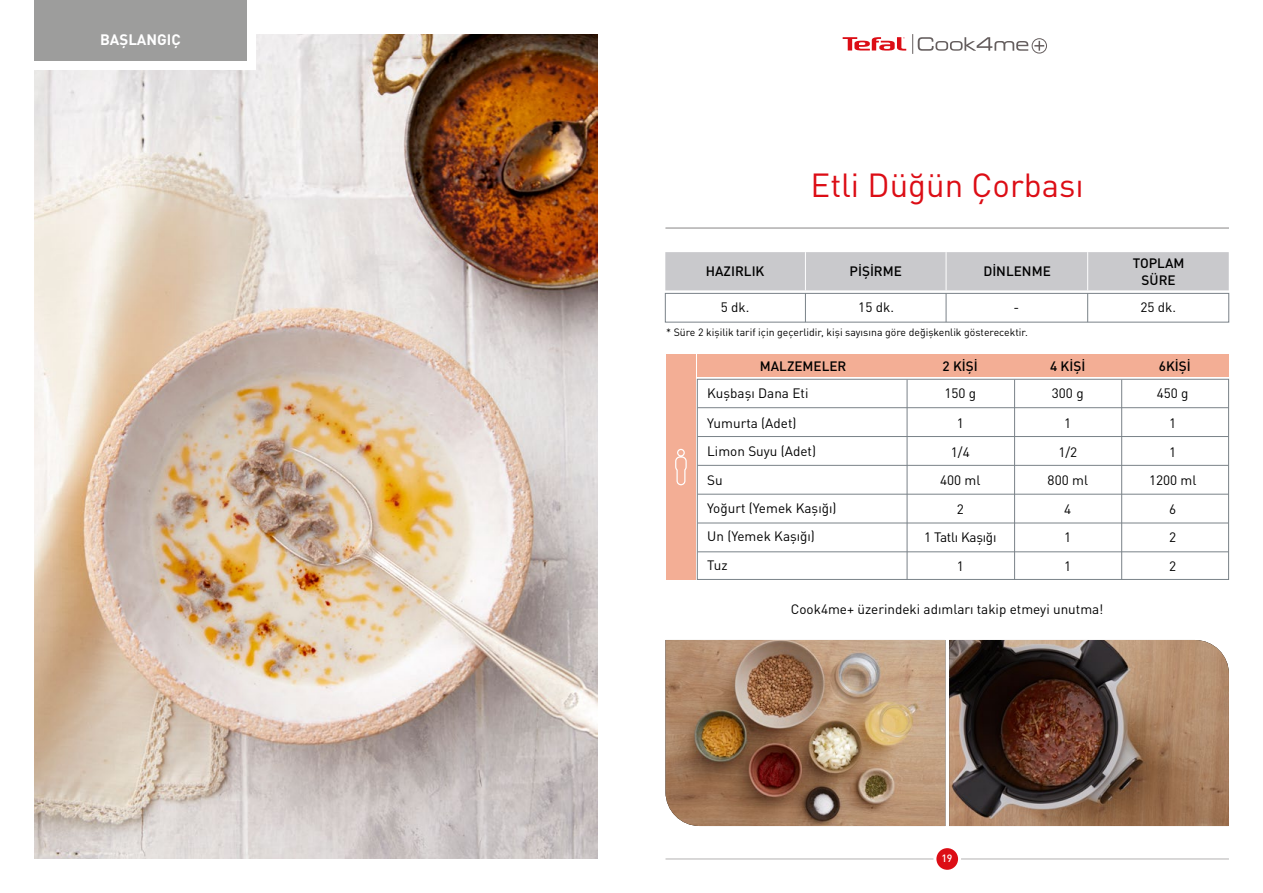
<style>
.page{position:relative;width:1263px;height:893px;background:#fff}
.page>*{position:absolute;margin:0;border:0;box-sizing:border-box;transform-origin:0 0}
.t1{font:33px "DIN Pro";color:#dc0d15}
.t2{font:700 15px "DIN Pro";color:#fff}
.t3{font:13.5px/29.4px "DIN Pro";color:#000;text-align:center}
.t4{font:500 13.5px/16.2px "DIN Pro";color:#000;text-align:center}
.t5{font:13.5px/28.8px "DIN Pro";letter-spacing:-.02em;color:#000;text-align:center}
.t6{font:10.5px "DIN Pro";color:#000}
.t7{font:500 10.5px "DIN Pro";color:#fff}
</style>
<div class="page">
<hr style="left:665px;top:859px;width:564px;height:1px;background:#b3b2b2">
<div style="left:935px;top:847px;width:24px;height:24px;background:#dc0d15;border-radius:50%"></div>
<div style="left:933px;top:845px;width:28px;height:28px;border:3px solid #fff;border-radius:50%"></div>
<div style="left:697px;top:379px;width:532px;height:201px;border:1px solid #7a8288"></div>
<img style="left:34px;top:34px;width:563px;height:825px">
<div style="left:34px;top:0;width:221px;height:69px;background:#fff"></div>
<div style="left:34px;top:0;width:213px;height:61px;background:#9d9d9c"></div>
<svg style="left:843px;top:37px;width:63px;height:14px"></svg>
<svg style="left:1034px;top:41px;width:10px;height:10px"></svg>
<div style="left:1032px;top:38px;width:15px;height:15px;border:1px solid #655e5e;border-radius:50%"></div>
<svg style="left:912px;top:34px;width:116px;height:20px"></svg>
<img style="left:665px;top:640px;width:280px;height:186px">
<img style="left:949px;top:640px;width:280px;height:186px">
<hr style="left:665px;top:227px;width:564px;height:1px;background:#b3b2b2">
<hr style="left:697px;top:407px;width:531px;height:1px;background:#7a8288">
<hr style="left:697px;top:436px;width:531px;height:1px;background:#7a8288">
<hr style="left:697px;top:465px;width:531px;height:1px;background:#7a8288">
<hr style="left:697px;top:494px;width:531px;height:1px;background:#7a8288">
<hr style="left:665px;top:228px;width:564px;height:1px;background:#b3b2b2">
<div style="left:907px;top:354px;width:322px;height:23px;background:#f3ae95"></div>
<div style="left:697px;top:354px;width:210px;height:23px;background:#f3ae95"></div>
<div style="left:666px;top:354px;width:30px;height:226px;background:#f3ae95"></div>
<div style="left:665px;top:252px;width:564px;height:38px;background:#c9c9cc"></div>
<div style="left:665px;top:293px;width:564px;height:29px;border:1px solid #7a8288"></div>
<hr style="left:805px;top:252px;width:1px;height:38px;background:#fff">
<hr style="left:946px;top:252px;width:1px;height:38px;background:#fff">
<hr style="left:1087px;top:252px;width:1px;height:38px;background:#fff">
<svg style="left:805px;top:293px;width:1px;height:29px"></svg>
<svg style="left:946px;top:293px;width:1px;height:29px"></svg>
<svg style="left:1087px;top:293px;width:1px;height:29px"></svg>
<svg style="left:675px;top:448px;width:12px;height:38px"></svg>
<hr style="left:907px;top:380px;width:1px;height:200px;background:#7a8288">
<hr style="left:1014px;top:380px;width:1px;height:200px;background:#7a8288">
<hr style="left:1121px;top:380px;width:1px;height:200px;background:#7a8288">
<hr style="left:697px;top:523px;width:531px;height:1px;background:#7a8288">
<hr style="left:697px;top:551px;width:531px;height:1px;background:#7a8288">
<p class="t2" style="left:100px;top:27px;width:82px">BAŞLANGIÇ</p>
<p class="t4" style="left:706px;top:261px;width:60px">HAZIRLIK</p>
<p class="t3" style="left:721px;top:291px;width:30px">5 dk.</p>
<h1 class="t1" style="left:810px;top:159px;width:275px">Etli Düğün Çorbası</h1>
<p class="t4" style="left:849px;top:261px;width:54px">PİŞİRME</p>
<p class="t3" style="left:858px;top:291px;width:37px">15 dk.</p>
<p class="t4" style="left:983px;top:261px;width:69px">DİNLENME</p>
<p class="t3" style="left:1014px;top:291px;width:7px">-</p>
<p class="t6" style="left:666px;top:324px;width:363px">* Süre 2 kişilik tarif için geçerlidir, kişi sayısına göre değişkenlik gösterecektir.</p>
<p class="t4" style="left:1133px;top:254px;width:53px">TOPLAM<br>SÜRE</p>
<p class="t3" style="left:1140px;top:291px;width:37px">25 dk.</p>
<p class="t4" style="left:760px;top:357px;width:88px">MALZEMELER</p>
<p class="t4" style="left:943px;top:357px;width:37px">2 KİŞİ</p>
<p class="t4" style="left:1050px;top:357px;width:37px">4 KİŞİ</p>
<p class="t4" style="left:1159px;top:357px;width:33px">6KİŞİ</p>
<p class="t3" style="left:707px;top:378px;width:103px">Kuşbaşı Dana Eti</p>
<p class="t3" style="left:944px;top:378px;width:33px">150 g<br>1<br>1/4</p>
<p class="t5" style="left:924px;top:464px;width:74px">400 ml<br>2<br>1 Tatlı Kaşığı<br>1</p>
<p class="t3" style="left:707px;top:407px;width:131px;line-height:28.5px;text-align:left">Yumurta (Adet)<br>Limon Suyu (Adet)<br>Su<br>Yoğurt (Yemek Kaşığı)<br>Un (Yemek Kaşığı)<br>Tuz</p>
<p class="t3" style="left:1052px;top:378px;width:33px">300 g<br>1<br>1/2</p>
<p class="t3" style="left:1048px;top:464px;width:42px;line-height:28.8px">800 ml<br>4<br>1<br>1</p>
<p class="t3" style="left:791px;top:593px;width:314px">Cook4me+ üzerindeki adımları takip etmeyi unutma!</p>
<p class="t3" style="left:1157px;top:378px;width:33px">450 g<br>1<br>1</p>
<p class="t3" style="left:1149px;top:464px;width:49px;line-height:28.8px">1200 ml<br>6<br>2<br>2</p>
<p class="t7" style="left:941px;top:850px;width:13px">19</p>
</div>
